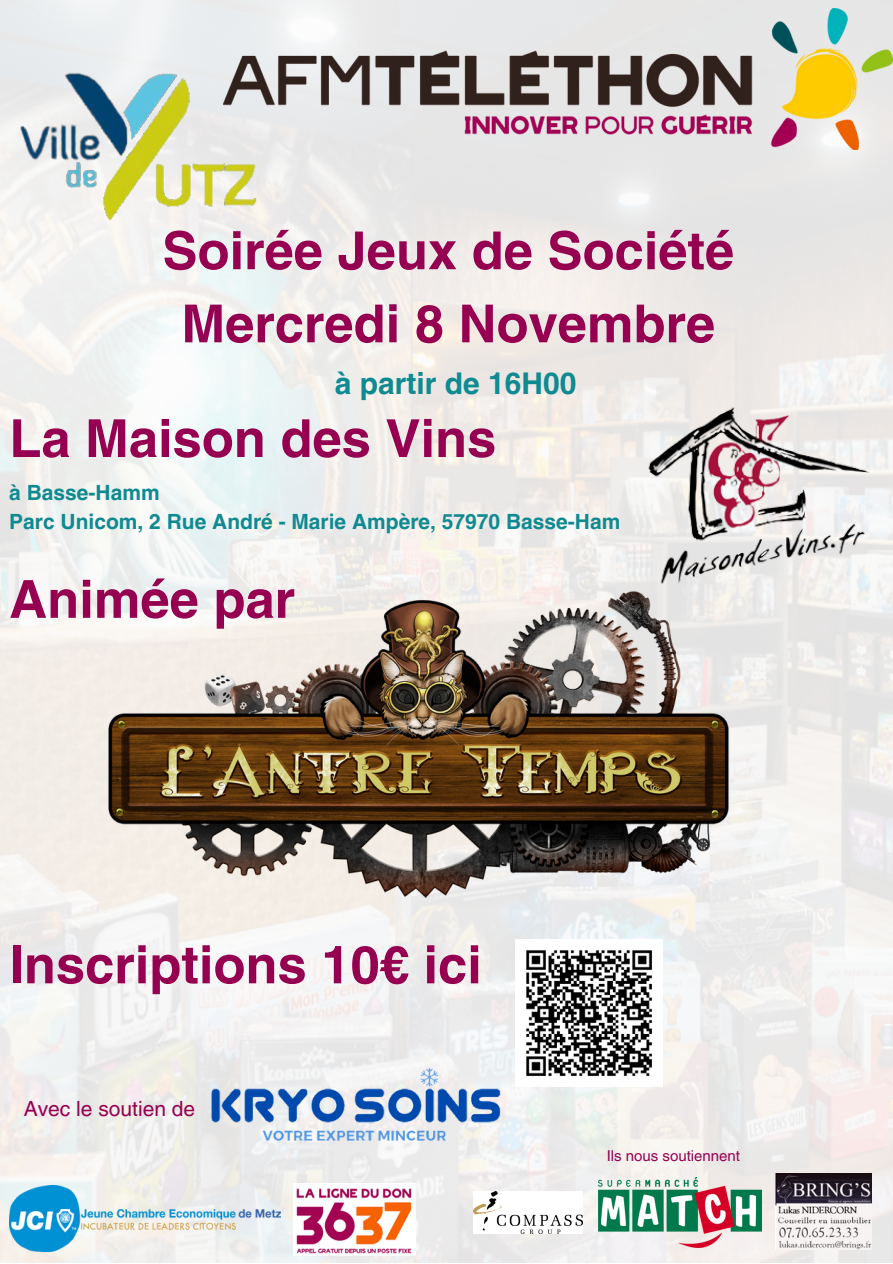
<style>
.page{position:relative;width:893px;height:1264px;background:#fff}
.page>*{position:absolute;margin:0;border:0;box-sizing:border-box;transform-origin:0 0}
.t1{font:700 52.5px "Helvetica LT Pro";color:#960051}
.t2{font:700 30px "Helvetica LT Pro";color:#0f8a91}
.t3{font:700 21px "Helvetica LT Pro";color:#0f8a91}
.t4{font:21px "Helvetica LT Pro";color:#960051}
.t5{font:15px "Helvetica LT Pro";color:#960051}
</style>
<div class="page">
<img style="left:0;top:0;width:892px;height:1262px">
<img style="left:280px;top:9px;width:612px;height:140px">
<img style="left:0;top:0;width:280px;height:280px">
<img style="left:104px;top:582px;width:627px;height:325px">
<img style="left:631px;top:394px;width:261px;height:219px">
<img style="left:515px;top:939px;width:147px;height:147px">
<img style="left:9px;top:1185px;width:193px;height:65px">
<img style="left:202px;top:949px;width:305px;height:306px">
<img style="left:598px;top:1177px;width:163px;height:69px">
<img style="left:473px;top:1191px;width:109px;height:41px">
<img style="left:775px;top:1173px;width:96px;height:76px">
<p class="t1" style="left:162px;top:231px;width:573px">Soirée Jeux de Société</p>
<p class="t1" style="left:181px;top:304px;width:535px">Mercredi 8 Novembre</p>
<p class="t2" style="left:335px;top:372px;width:243px">à partir de 16H00</p>
<p class="t1" style="left:9px;top:419px;width:488px">La Maison des Vins</p>
<p class="t3" style="left:9px;top:484px;width:152px">à Basse-Hamm</p>
<p class="t3" style="left:9px;top:514px;width:612px">Parc Unicom, 2 Rue André - Marie Ampère, 57970 Basse-Ham</p>
<p class="t1" style="left:9px;top:580px;width:287px">Animée par</p>
<p class="t1" style="left:9px;top:945px;width:474px">Inscriptions 10€ ici</p>
<p class="t4" style="left:24px;top:1101px;width:173px">Avec le soutien de</p>
<p class="t5" style="left:606px;top:1150px;width:135px">Ils nous soutiennent</p>
</div>
